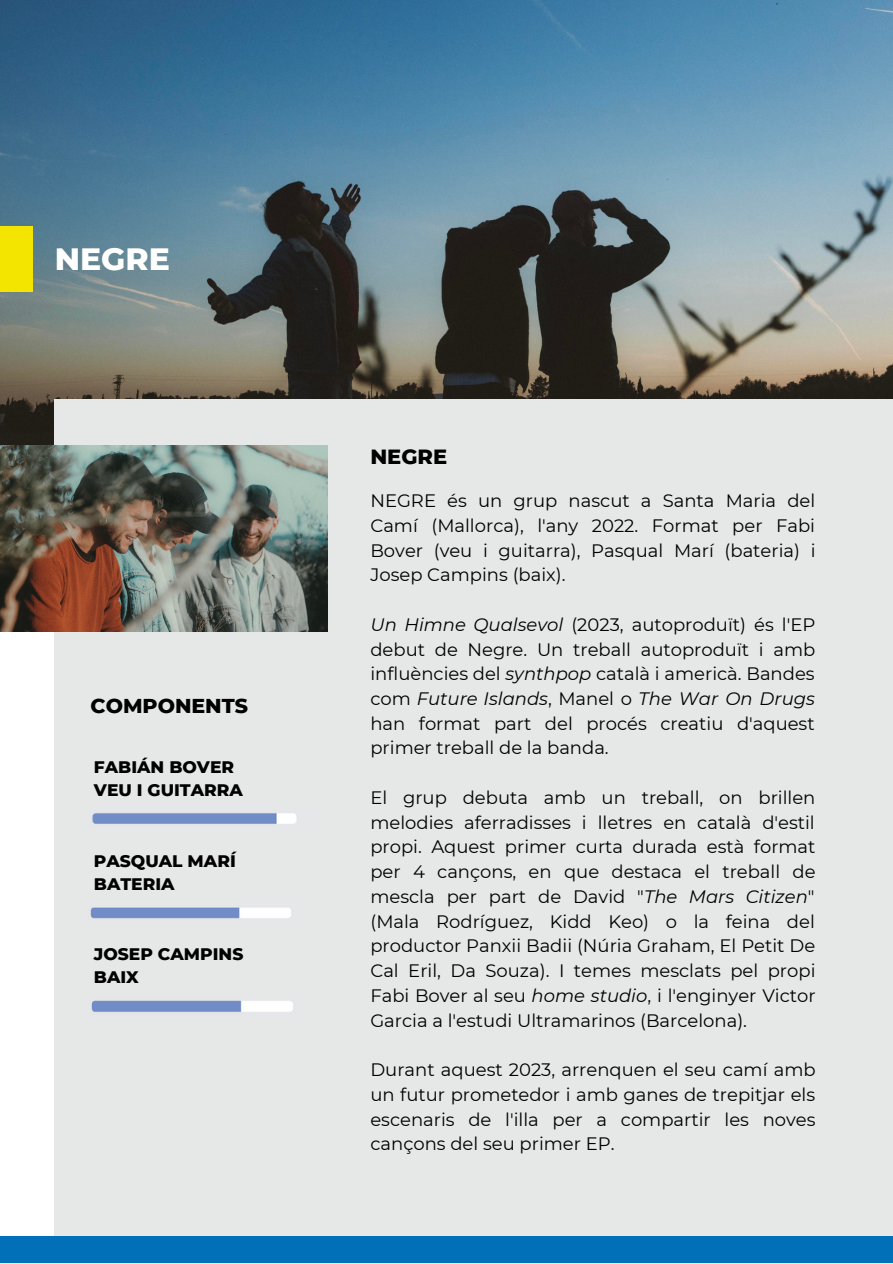
<style>
.page{position:relative;width:893px;height:1264px;background:#fff}
.page>*{position:absolute;margin:0;border:0;box-sizing:border-box;transform-origin:0 0}
.t1{font:800 31.5px "Montserrat";color:#fff}
.t2{font:800 21px "Montserrat";color:#000}
.t3{font:800 20.55px "Montserrat";color:#000}
.t4{font:18px/24.8px "Montserrat";color:#000;text-align:justify}
.t5{font:800 17.1px "Montserrat";color:#000}
.s1{font-style:italic}
</style>
<div class="page">
<img style="left:0;top:0;width:892px;height:445px">
<div style="left:55px;top:399px;width:837px;height:863px;background:#e6e7e7"></div>
<img style="left:0;top:445px;width:327px;height:187px">
<div style="left:0;top:225px;width:32px;height:66px;background:#f3e500"></div>
<div style="left:0;top:1235px;width:892px;height:27px;background:#0170b8"></div>
<img style="left:92px;top:813px;width:205px;height:11px">
<img style="left:90px;top:907px;width:201px;height:12px">
<img style="left:91px;top:1000px;width:202px;height:12px">
<p class="t1" style="left:55px;top:240px;width:117px">NEGRE</p>
<p class="t3" style="left:90px;top:693px;width:159px">COMPONENTS</p>
<p class="t5" style="left:94px;top:756px;width:142px">FABIÁN BOVER</p>
<p class="t5" style="left:94px;top:779px;width:150px">VEU I GUITARRA</p>
<p class="t5" style="left:94px;top:850px;width:143px">PASQUAL MARÍ</p>
<p class="t5" style="left:94px;top:873px;width:82px">BATERIA</p>
<p class="t5" style="left:94px;top:943px;width:151px">JOSEP CAMPINS</p>
<p class="t5" style="left:94px;top:966px;width:46px">BAIX</p>
<p class="t2" style="left:370px;top:444px;width:78px">NEGRE</p>
<p class="t4" style="left:370px;top:488px;width:446px">NEGRE és un grup nascut a Santa Maria del Camí (Mallorca), l'any 2022. Format per Fabi Bover (veu i guitarra), Pasqual Marí (bateria) i Josep Campins (baix).</p>
<p class="t4" style="left:370px;top:612px;width:446px"><span class="s1">Un Himne Qualsevol</span> (2023, autoproduït) és l'EP debut de Negre. Un treball autoproduït i amb influències del <span class="s1">synthpop</span> català i americà. Bandes com <span class="s1">Future Islands</span>, Manel o <span class="s1">The War On Drugs </span>han format part del procés creatiu d'aquest primer treball de la banda.</p>
<p class="t4" style="left:370px;top:785px;width:446px">El grup debuta amb un treball, on brillen melodies aferradisses i lletres en català d'estil propi. Aquest primer curta durada està format per 4 cançons, en que destaca el treball de mescla per part de David "<span class="s1">The Mars Citizen</span>" (Mala Rodríguez, Kidd Keo) o la feina del productor Panxii Badii (Núria Graham, El Petit De Cal Eril, Da Souza). I temes mesclats pel propi Fabi Bover al seu <span class="s1">home studio</span>, i l'enginyer Victor Garcia a l'estudi Ultramarinos (Barcelona).</p>
<p class="t4" style="left:370px;top:1057px;width:446px">Durant aquest 2023, arrenquen el seu camí amb un futur prometedor i amb ganes de trepitjar els escenaris de l'illa per a compartir les noves cançons del seu primer EP.</p>
</div>
